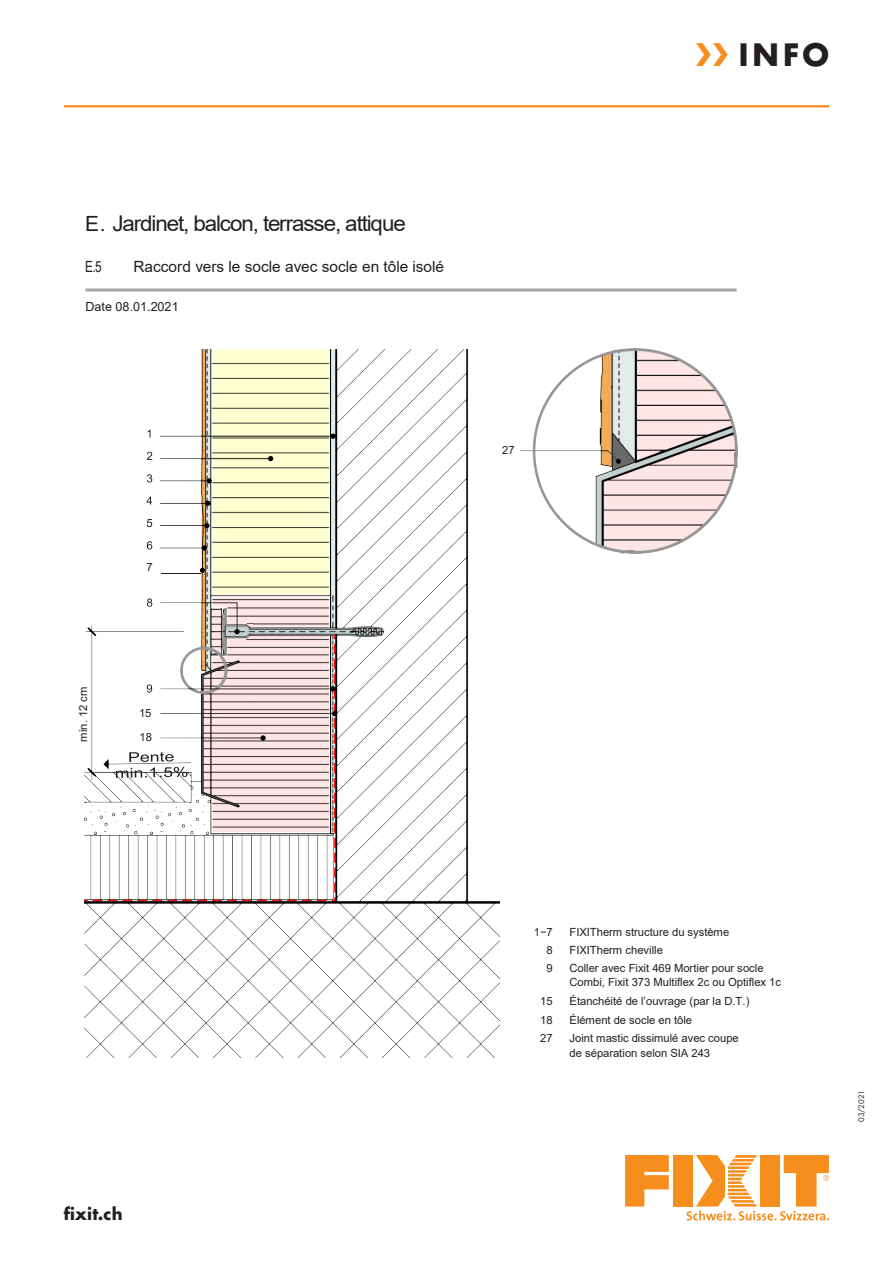
<style>
.page{position:relative;width:893px;height:1263px;background:#fff}
.page>*{position:absolute;margin:0;border:0;box-sizing:border-box;transform-origin:0 0}
.t1{font:700 30px "Futura Std";color:#231f20}
.t2{font:21.6px "Arial";letter-spacing:-.05em;color:#231f20;scale:1.04 1}
.t3{font:700 16.5px "Futura Std";color:#231f20}
.t4{font:15.45px "Arial";color:#231f20}
.t5{font:15.45px "Arial";color:#231f20;scale:.77 1}
.t6{font:12.6px "Arial";letter-spacing:.005em;color:#231f20}
.t7{font:11.25px/18.3px "Arial";letter-spacing:-.005em;color:#231f20}
.Inseratenummer{font:7.5px "Futura Std";letter-spacing:.01em;color:#231f20}
.s1{font-size:21px}
.s2{color:#f68e1e}
</style>
<div class="page">
<hr style="left:64px;top:105px;width:765px;height:2px;background:#f68e1e">
<svg style="left:625px;top:1155px;width:44px;height:51px"></svg>
<div style="left:673px;top:1155px;width:20px;height:51px;background:#f68e1e"></div>
<svg style="left:686px;top:1155px;width:143px;height:65px"></svg>
<hr style="left:85px;top:288px;width:652px;height:3px;background:#a5a6aa">
<img style="left:85px;top:350px;width:414px;height:708px">
<img style="left:146px;top:427px;width:56px;height:182px">
<svg style="left:148px;top:429px;width:3px;height:8px"></svg>
<svg style="left:147px;top:452px;width:5px;height:8px"></svg>
<svg style="left:147px;top:474px;width:5px;height:8px"></svg>
<svg style="left:146px;top:496px;width:6px;height:8px"></svg>
<svg style="left:147px;top:519px;width:5px;height:8px"></svg>
<svg style="left:147px;top:541px;width:5px;height:8px"></svg>
<hr style="left:161px;top:573px;width:40px;height:1px;background:#231f20">
<svg style="left:147px;top:598px;width:5px;height:9px"></svg>
<img style="left:139px;top:683px;width:15px;height:61px">
<svg style="left:147px;top:684px;width:5px;height:9px"></svg>
<img style="left:520px;top:348px;width:217px;height:205px">
<img style="left:105px;top:751px;width:93px;height:27px">
<svg style="left:116px;top:752px;width:71px;height:26px"></svg>
<p class="t2" style="left:85px;top:209px;width:310px"><span class="s1">E.</span> Jardinet, balcon, terrasse, attique</p>
<p class="t5" style="left:85px;top:256px;width:23px">E.5</p>
<p class="t4" style="left:134px;top:256px;width:312px">Raccord vers le socle avec socle en tôle isolé</p>
<p class="t6" style="left:85px;top:298px;width:95px">Date 08.01.2021</p>
<p class="t7" style="left:74px;top:741px;width:56px;rotate:-90deg">min. 12 cm</p>
<p class="t7" style="left:146px;top:558px;width:8px">7</p>
<p class="t7" style="left:139px;top:704px;width:14px">15</p>
<p class="t7" style="left:140px;top:728px;width:14px">18</p>
<p class="t7" style="left:502px;top:441px;width:14px">27</p>
<h1 class="t1" style="left:695px;top:34px;width:135px"><span class="s2">❯❯</span> INFO</h1>
<h3 class="t3" style="left:64px;top:1203px;width:60px">fixit.ch</h3>
<p class="t7" style="left:547px;top:922px;width:8px;text-align:justify;text-indent:-13px">1−7<br>8<br>9</p>
<p class="t7" style="left:569px;top:922px;width:196px">FIXITherm structure du système<br>FIXITherm cheville<br>Coller avec Fixit 469 Mortier pour socle</p>
<p class="t7" style="left:569px;top:972px;width:213px">Combi, Fixit 373 Multiflex 2c ou Optiflex 1c</p>
<p class="t7" style="left:540px;top:992px;width:14px">15</p>
<p class="t7" style="left:569px;top:992px;width:181px">Étanchéité de l’ouvrage (par la D.T.)</p>
<p class="t7" style="left:540px;top:1011px;width:14px">18</p>
<p class="t7" style="left:569px;top:1011px;width:124px">Élément de socle en tôle</p>
<p class="t7" style="left:540px;top:1029px;width:14px">27</p>
<p class="t7" style="left:569px;top:1031px;width:171px;line-height:14.5px">Joint mastic dissimulé avec coupe de séparation selon SIA 243</p>
<p class="Inseratenummer" style="left:857px;top:1122px;width:33px;rotate:-90deg">03/2021</p>
</div>
